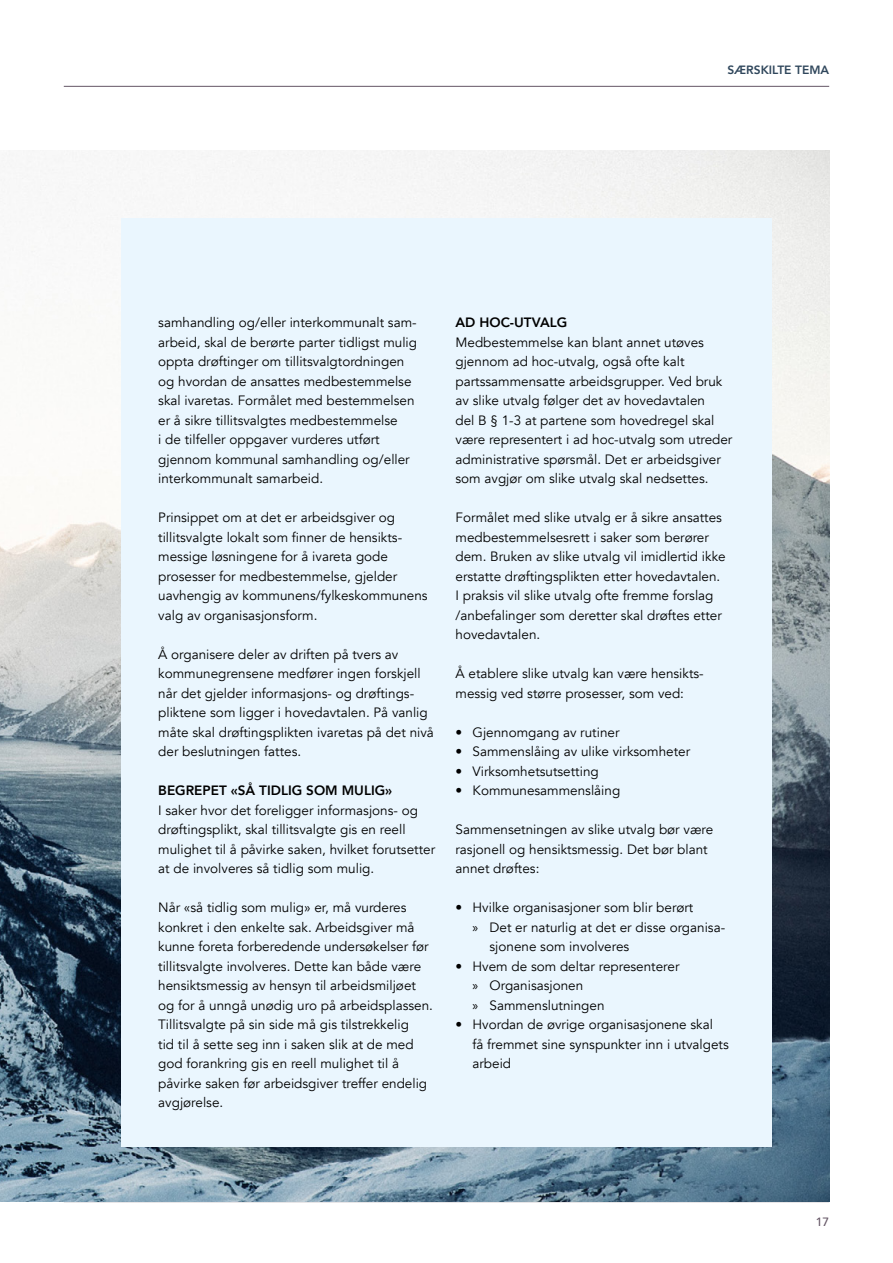
<style>
.page{position:relative;width:893px;height:1263px;background:#fff}
.page>*{position:absolute;margin:0;border:0;box-sizing:border-box;transform-origin:0 0}
.Brødtekst{font:13.5px/19.5px "Avenir";color:#000}
.Heading_2{font:800 13.5px "Avenir";color:#000}
.t1{font:800 12px "Avenir";color:#30475c}
.t2{font:500 12px "Avenir";color:#645565}
.s1{font-family:"Myriad Pro"}
</style>
<div class="page">
<hr style="left:64px;top:86px;width:765px;height:1px;background:#645565">
<img style="left:0;top:151px;width:829px;height:1051px">
<div style="left:121px;top:218px;width:651px;height:928px;background:#eaf6fe"></div>
<p class="t1" style="left:727px;top:60px;width:103px">SÆRSKILTE TEMA</p>
<p class="Brødtekst" style="left:158px;top:313px;width:260px">samhandling og/eller interkommunalt sam&shy;arbeid, skal de berørte parter tidligst mulig oppta drøftinger om tillitsvalgtordningen og hvordan de ansattes medbestemmelse skal -ivaretas. Formålet med bestemmelsen er å sikre tillitsvalgtes -medbestemmelse<br>i de tilfeller oppgaver vurderes utført gjennom -kommunal samhandling og/eller interkommunalt -samarbeid.</p>
<p class="Brødtekst" style="left:158px;top:508px;width:271px">Prinsippet om at det er arbeidsgiver og tillitsvalgte lokalt som finner de hensikts&shy;messige løsningene for å ivareta gode prosesser for medbestemmelse, gjelder uavhengig av -kommunens/fylkeskommunens valg av organisasjonsform.</p>
<p class="Brødtekst" style="left:158px;top:644px;width:277px">Å organisere deler av driften på tvers av kommunegrensene medfører ingen forskjell når det gjelder informasjons- og drøftings&shy;pliktene som ligger i hovedavtalen. På vanlig måte skal drøftingsplikten ivaretas på det nivå der beslutningen fattes.</p>
<p class="Heading_2" style="left:158px;top:780px;width:236px">BEGREPET «SÅ TIDLIG SOM MULIG»</p>
<p class="Brødtekst" style="left:158px;top:800px;width:278px">I saker hvor det foreligger informasjons- og drøftingsplikt, skal tillitsvalgte gis en reell mulighet til å påvirke saken, hvilket forutsetter at de involveres så tidlig som mulig.</p>
<p class="Brødtekst" style="left:158px;top:898px;width:276px">Når «så tidlig som mulig» er, må vurderes konkret i den enkelte sak. Arbeidsgiver må kunne foreta forberedende undersøkelser før tillitsvalgte involveres. Dette kan både være hensiktsmessig av hensyn til arbeidsmiljøet og for å unngå unødig uro på arbeidsplassen.<br>Tillitsvalgte på sin side må gis tilstrekkelig<br>tid til å sette seg inn i saken slik at de med god forankring gis en reell mulighet til å påvirke saken før arbeidsgiver treffer endelig avgjørelse.</p>
<p class="Heading_2" style="left:455px;top:312px;width:113px">AD HOC-UTVALG</p>
<p class="Brødtekst" style="left:455px;top:332px;width:278px">Medbestemmelse kan blant annet -utøves gjennom ad hoc-utvalg, også ofte kalt partssammensatte arbeidsgrupper. Ved bruk av slike utvalg følger det av hovedavtalen<br>del B § 1-3 at partene som hovedregel skal være representert i ad hoc-utvalg som utreder administrative spørsmål. Det er arbeidsgiver som avgjør om slike utvalg skal nedsettes.</p>
<p class="Brødtekst" style="left:455px;top:508px;width:272px">Formålet med slike utvalg er å sikre ansattes medbestemmelsesrett i saker som berører dem. Bruken av slike utvalg vil imidlertid ikke erstatte drøftingsplikten etter hovedavtalen.<br>I praksis vil slike utvalg ofte fremme forslag /anbefalinger som deretter skal drøftes etter hovedavtalen.</p>
<p class="Brødtekst" style="left:455px;top:664px;width:250px">Å etablere slike utvalg kan være hensikts&shy;messig ved større prosesser, som ved:</p>
<p class="Brødtekst" style="left:455px;top:722px;width:166px">• Gjennomgang av rutiner</p>
<p class="Brødtekst" style="left:455px;top:742px;width:236px">• Sammenslåing av ulike virksomheter</p>
<p class="Brødtekst" style="left:455px;top:761px;width:145px">• Virksomhetsutsetting</p>
<p class="Brødtekst" style="left:455px;top:781px;width:166px">• Kommunesammenslåing</p>
<p class="Brødtekst" style="left:455px;top:820px;width:259px">Sammensetningen av slike utvalg bør være rasjonell og hensiktsmessig. Det bør blant annet drøftes:</p>
<p class="Brødtekst" style="left:455px;top:898px;width:239px">• Hvilke organisasjoner som blir berørt</p>
<p class="Brødtekst" style="left:489px;top:917px;width:237px;text-indent:-17px"><span class="s1">»</span> Det er naturlig at det er disse organisa&shy;sjonene som involveres</p>
<p class="Brødtekst" style="left:455px;top:956px;width:225px">• Hvem de som deltar representerer</p>
<p class="Brødtekst" style="left:472px;top:976px;width:112px"><span class="s1">»</span> Organisasjonen</p>
<p class="Brødtekst" style="left:472px;top:995px;width:134px"><span class="s1">»</span> Sammenslutningen</p>
<p class="Brødtekst" style="left:472px;top:1015px;width:258px;text-indent:-17px">• Hvordan de øvrige organisasjonene skal<br>få fremmet sine synspunkter inn i utvalgets arbeid</p>
<p class="t2" style="left:816px;top:1212px;width:15px">17</p>
</div>
